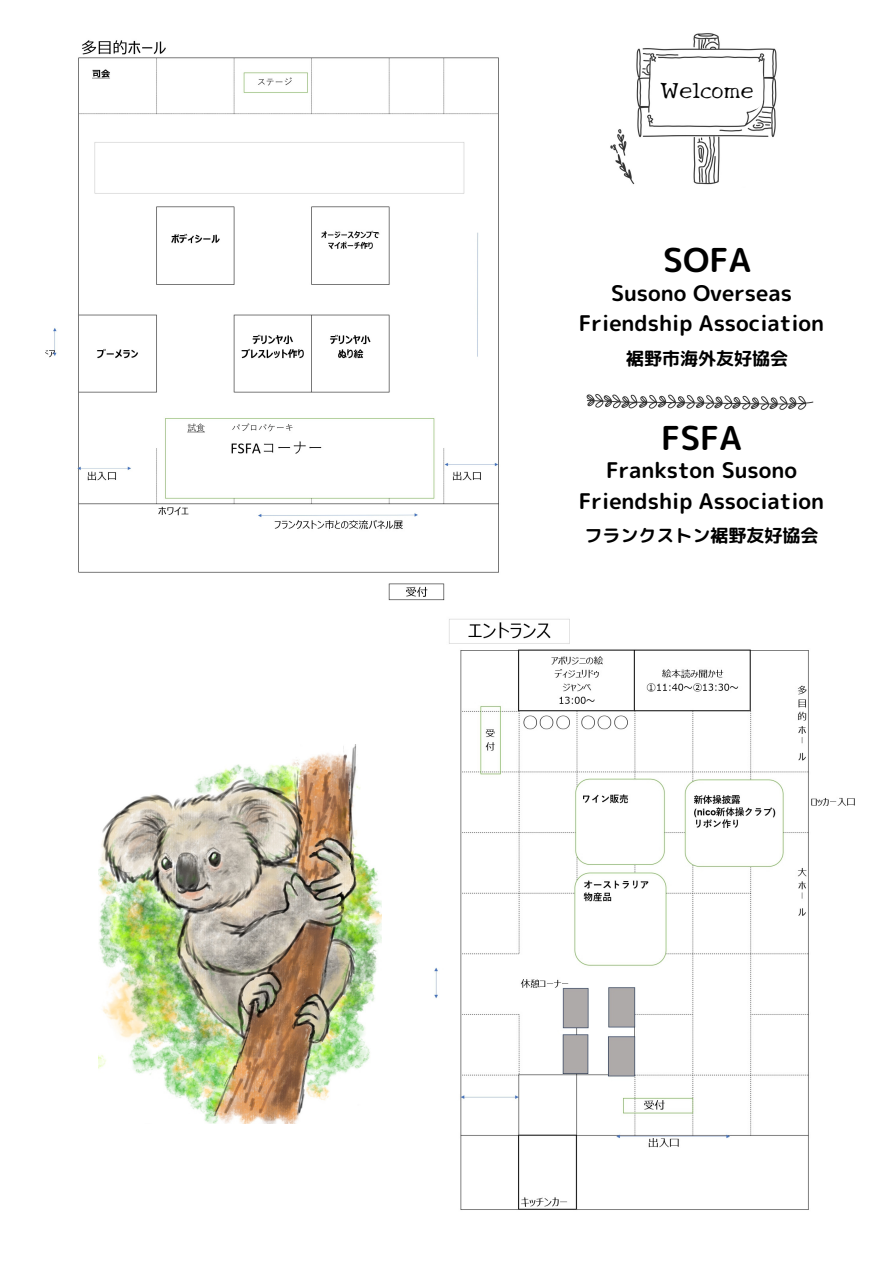
<style>
.page{position:relative;width:893px;height:1264px;background:#fff}
.page>*{position:absolute;margin:0;border:0;box-sizing:border-box;transform-origin:0 0}
.t1{font:33px "rounded mplus 1 p bold";color:#000}
.t2{font:23.55px "New Tegomin";color:#000}
.t3{font:21.6px/30.2px "rounded mplus 1 p bold";color:#000;text-align:center}
.t4{font:18px "rounded mplus 1 p bold";color:#000}
</style>
<div class="page">
<img style="left:46px;top:40px;width:453px;height:561px">
<img style="left:586px;top:394px;width:228px;height:16px">
<img style="left:434px;top:619px;width:421px;height:591px">
<img style="left:610px;top:33px;width:167px;height:152px">
<img style="left:98px;top:744px;width:283px;height:379px">
<div style="left:651px;top:66px;width:112px;height:44px;background:#fff;border-radius:11px"></div>
<svg style="left:610px;top:33px;width:22px;height:84px"></svg>
<p class="t2" style="left:660px;top:71px;width:95px">Welcome</p>
<p class="t1" style="left:663px;top:237px;width:90px">SOFA</p>
<p class="t3" style="left:579px;top:278px;width:247px">Susono Overseas<br>Friendship Association</p>
<p class="t4" style="left:626px;top:346px;width:163px">裾野市海外友好協会</p>
<p class="t1" style="left:661px;top:414px;width:83px">FSFA</p>
<p class="t3" style="left:579px;top:455px;width:247px">Frankston Susono<br>Friendship Association</p>
<p class="t4" style="left:584px;top:523px;width:235px">フランクストン裾野友好協会</p>
</div>
